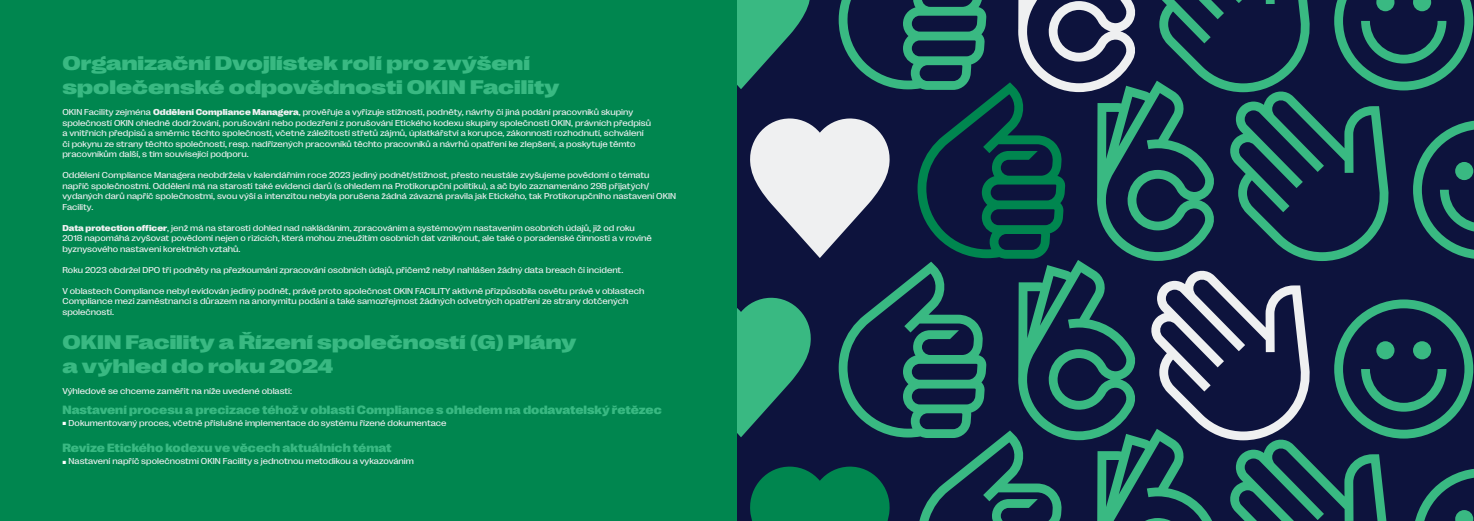
<style>
.page{position:relative;width:1474px;height:521px;background:#fff}
.page>*{position:absolute;margin:0;border:0;box-sizing:border-box;transform-origin:0 0}
.t1{font:20.12px/24.2px "Right Grotesk Spatial Dark";color:#39b982}
.t2{font:12.25px "Right Grotesk Wide Dark";color:#39b982}
.t3{font:expanded 8.75px/10.5px "Right Grotesk";color:#eff0f1}
.s1{font-family:"Right Grotesk Wide Dark";font-stretch:normal}
.s2{font-size:6.12px;color:#fff}
</style>
<div class="page">
<svg style="left:737px;top:0;width:736px;height:521px;background:#224255"></svg>
<div style="left:0;top:0;width:737px;height:521px;background:#00864f"></div>
<h1 class="t1" style="left:62px;top:51px;width:498px">Organizační Dvojlístek rolí pro zvýšení společenské odpovědnosti OKIN Facility</h1>
<p class="t3" style="left:62px;top:107px;width:590px">OKIN Facility zejména <span class="s1">Oddělení Compliance Managera</span>, prověřuje a vyřizuje stížnosti, podněty, návrhy či jiná podání pracovníků skupiny společností OKIN ohledně dodržování, porušování nebo podezření z porušování Etického kodexu skupiny společností OKIN, právních předpisů a vnitřních předpisů a směrnic těchto společností, včetně záležitostí střetů zájmů, úplatkářství a korupce, zákonnosti rozhodnutí, schválení či pokynu ze strany těchto společností, resp. nadřízených pracovníků těchto pracovníků a návrhů opatření ke zlepšení, a poskytuje těmto pracovníkům další, s tím související podporu.</p>
<p class="t3" style="left:62px;top:170px;width:615px">Oddělení Compliance Managera neobdržela v kalendářním roce 2023 jediný podnět/stížnost, přesto neustále zvyšujeme povědomí o tématu napříč společnostmi. Oddělení má na starosti také evidenci darů (s ohledem na Protikorupční politiku), a ač bylo zaznamenáno 298 přijatých/ vydaných darů napříč společnostmi, svou výší a intenzitou nebyla porušena žádná závazná pravila jak Etického, tak Protikorupčního nastavení OKIN Facility.</p>
<p class="t3" style="left:62px;top:222px;width:591px"><span class="s1">Data protection officer</span>, jenž má na starosti dohled nad nakládáním, zpracováním a systémovým nastavením osobních údajů, již od roku<br>2018 napomáhá zvyšovat povědomí nejen o rizicích, která mohou zneužitím osobních dat vzniknout, ale také o poradenské činnosti a v rovině byznysového nastavení korektních vztahů.</p>
<p class="t3" style="left:62px;top:264px;width:562px">Roku 2023 obdržel DPO tři podněty na přezkoumání zpracování osobních údajů, přičemž nebyl nahlášen žádný data breach či incident.</p>
<p class="t3" style="left:62px;top:285px;width:583px">V oblastech Compliance nebyl evidován jediný podnět, právě proto společnost OKIN FACILITY aktivně přizpůsobila osvětu právě v oblastech<br>Compliance mezi zaměstnanci s důrazem na anonymitu podání a také samozřejmost žádných odvetných opatření ze strany dotčených společností.</p>
<h1 class="t1" style="left:62px;top:330px;width:515px">OKIN Facility a Řízení společností (G) Plány a výhled do roku 2024</h1>
<p class="t3" style="left:62px;top:386px;width:231px">Výhledově se chceme zaměřit na níže uvedené oblasti:</p>
<h2 class="t2" style="left:62px;top:403px;width:601px">Nastavení procesu a precizace téhož v oblasti Compliance s ohledem na dodavatelský řetězec</h2>
<p class="t3" style="left:62px;top:418px;width:385px"><span class="s2">■</span> Dokumentovaný proces, včetně příslušné implementace do systému řízené dokumentace</p>
<h2 class="t2" style="left:62px;top:441px;width:331px">Revize Etického kodexu ve věcech aktuálních témat</h2>
<p class="t3" style="left:62px;top:456px;width:353px"><span class="s2">■</span> Nastavení napříč společnostmi OKIN Facility s jednotnou metodikou a vykazováním</p>
</div>
